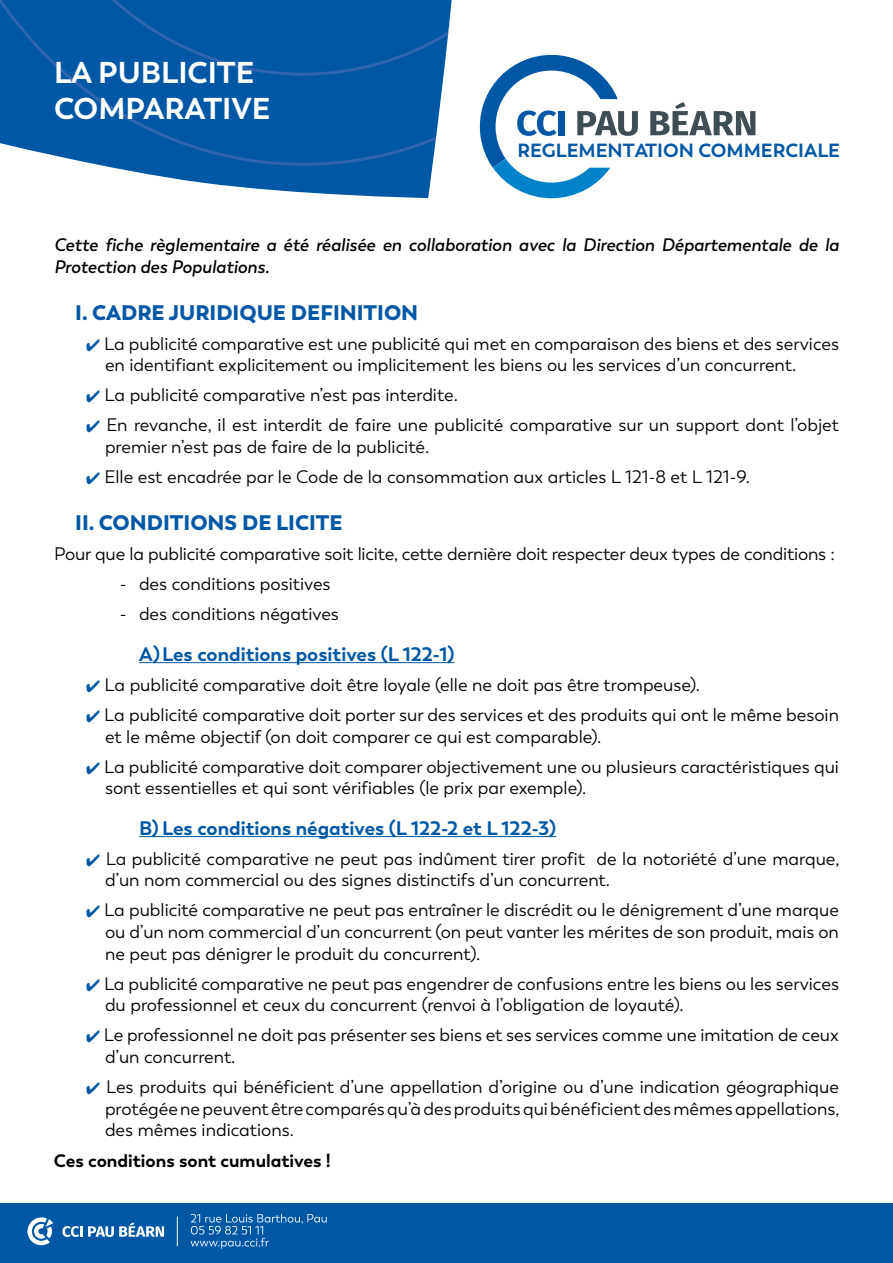
<style>
.page{position:relative;width:893px;height:1263px;background:#fff}
.page>*{position:absolute;margin:0;border:0;box-sizing:border-box;transform-origin:0 0}
.t1{font:700 30px/36px "Trenda";color:#fff}
.t2{font:900 21px "Trenda";color:#0058a5}
.t3{font:700 19.5px "Trenda";color:#0058a5}
.t4{font:700 19.05px "Trenda";color:#0058a5}
.t5{font:18px/21.6px "Trenda";color:#000}
.t6{font:italic 600 18px/21.6px "Trenda";color:#000}
.t7{font:700 18px "Trenda";color:#000}
.s1{color:#0058a5}
</style>
<div class="page">
<svg style="left:105px;top:166px;width:328px;height:32px;fill:#0058a5"></svg>
<svg style="left:0;top:0;width:448px;height:166px;background:#095da7"></svg>
<svg style="left:480px;top:55px;width:158px;height:143px"></svg>
<svg style="left:650px;top:102px;width:105px;height:33px"></svg>
<div style="left:0;top:1203px;width:893px;height:60px;background:#0058a5"></div>
<svg style="left:190px;top:1214px;width:137px;height:35px"></svg>
<svg style="left:27px;top:1217px;width:26px;height:28px"></svg>
<svg style="left:62px;top:1222px;width:102px;height:15px"></svg>
<hr style="left:177px;top:1216px;width:1px;height:30px;background:#fff">
<hr style="left:139px;top:662px;width:315px;height:1px;background:#0058a5">
<hr style="left:139px;top:836px;width:417px;height:1px;background:#0058a5">
<h1 class="t1" style="left:54px;top:55px;width:218px">LA PUBLICITE<br>COMPARATIVE</h1>
<p class="t4" style="left:518px;top:139px;width:324px">REGLEMENTATION COMMERCIALE</p>
<p class="t6" style="left:54px;top:234px;width:786px">Cette fiche règlementaire a été réalisée en collaboration avec la Direction Départementale de la<br>Protection des Populations.</p>
<p class="t2" style="left:75px;top:299px;width:345px">I. CADRE JURIDIQUE DEFINITION</p>
<p class="t5" style="left:105px;top:333px;width:735px;text-indent:-19px"><span class="s1">✔</span> La publicité comparative est une publicité qui met en comparaison des biens et des services en identifiant explicitement ou implicitement les biens ou les services d’un concurrent.</p>
<p class="t5" style="left:86px;top:385px;width:373px"><span class="s1">✔</span> La publicité comparative n’est pas interdite.</p>
<p class="t5" style="left:105px;top:415px;width:735px;text-indent:-19px"><span class="s1">✔</span> En revanche, il est interdit de faire une publicité comparative sur un support dont l’objet premier n’est pas de faire de la publicité.</p>
<p class="t5" style="left:86px;top:466px;width:665px"><span class="s1">✔</span> Elle est encadrée par le Code de la consommation aux articles L 121-8 et L 121-9.</p>
<p class="t2" style="left:75px;top:509px;width:269px">II. CONDITIONS DE LICITE</p>
<p class="t5" style="left:54px;top:543px;width:782px">Pour que la publicité comparative soit licite, cette dernière doit respecter deux types de conditions :</p>
<p class="t5" style="left:120px;top:573px;width:212px">- des conditions positives</p>
<p class="t5" style="left:120px;top:603px;width:221px">- des conditions négatives</p>
<p class="t3" style="left:139px;top:642px;width:317px">A)Les conditions positives (L 122-1)</p>
<p class="t5" style="left:86px;top:674px;width:616px"><span class="s1">✔</span> La publicité comparative doit être loyale (elle ne doit pas être trompeuse).</p>
<p class="t5" style="left:105px;top:704px;width:736px;text-indent:-19px"><span class="s1">✔</span> La publicité comparative doit porter sur des services et des produits qui ont le même besoin et le même objectif (on doit comparer ce qui est comparable).</p>
<p class="t5" style="left:105px;top:756px;width:735px;text-indent:-19px"><span class="s1">✔</span> La publicité comparative doit comparer objectivement une ou plusieurs caractéristiques qui sont essentielles et qui sont vérifiables (le prix par exemple).</p>
<p class="t3" style="left:139px;top:816px;width:419px">B) Les conditions négatives (L 122-2 et L 122-3)</p>
<p class="t5" style="left:105px;top:848px;width:736px;text-indent:-19px"><span class="s1">✔</span> La publicité comparative ne peut pas indûment tirer profit de la notoriété d’une marque, d’un nom commercial ou des signes distinctifs d’un concurrent.</p>
<p class="t5" style="left:105px;top:900px;width:735px;text-align:justify;text-indent:-19px"><span class="s1">✔</span> La publicité comparative ne peut pas entraîner le discrédit ou le dénigrement d’une marque ou d’un nom commercial d’un concurrent (on peut vanter les mérites de son produit, mais on ne peut pas dénigrer le produit du concurrent).</p>
<p class="t5" style="left:105px;top:973px;width:735px;text-indent:-19px"><span class="s1">✔</span> La publicité comparative ne peut pas engendrer de confusions entre les biens ou les services du professionnel et ceux du concurrent (renvoi à l’obligation de loyauté).</p>
<p class="t5" style="left:105px;top:1025px;width:735px;text-indent:-19px"><span class="s1">✔</span> Le professionnel ne doit pas présenter ses biens et ses services comme une imitation de ceux d’un concurrent.</p>
<p class="t5" style="left:105px;top:1076px;width:736px;text-align:justify;text-indent:-19px"><span class="s1">✔</span> Les produits qui bénéficient d’une appellation d’origine ou d’une indication géographique protégée ne peuvent être comparés qu’à des produits qui bénéficient des mêmes appellations, des mêmes indications.</p>
<p class="t7" style="left:54px;top:1149px;width:278px">Ces conditions sont cumulatives !</p>
</div>
